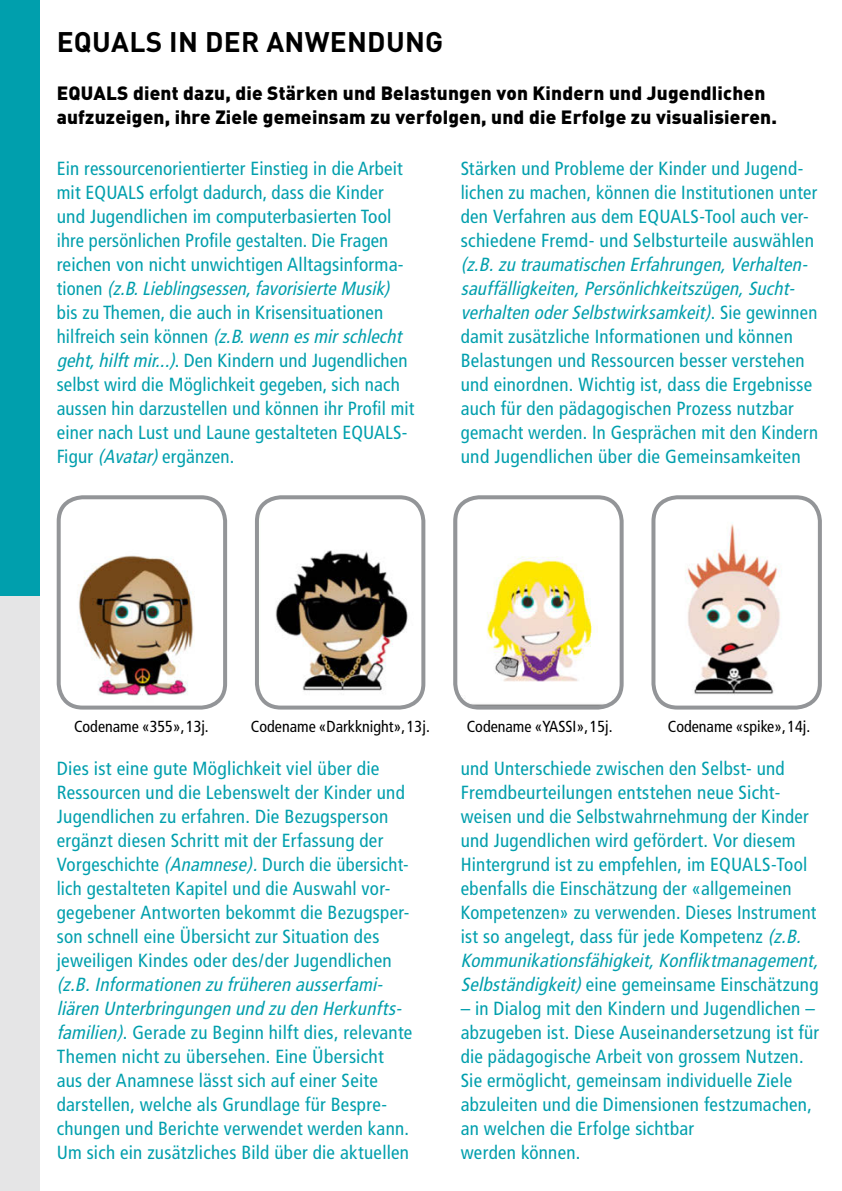
<style>
.page{position:relative;width:842px;height:1191px;background:#fff}
.page>*{position:absolute;margin:0;border:0;box-sizing:border-box;transform-origin:0 0}
.t1{font:700 28px "DIN";letter-spacing:.01em;color:#000}
.t2{font:condensed 19px/24px "Frutiger";letter-spacing:.015em;color:#009fad}
.t3{font:900 19px/24px "DIN";letter-spacing:.01em;color:#000}
.t4{font:condensed 16px "Frutiger";color:#000}
.s1{font-style:italic}
</style>
<div class="page">
<div style="left:0;top:595px;width:40px;height:596px;background:#e5e5e6"></div>
<div style="left:0;top:0;width:40px;height:595px;background:#009fad"></div>
<img style="left:60px;top:500px;width:165px;height:207px">
<div style="left:57px;top:495px;width:170px;height:214px;border:4px solid #939598;border-radius:24px"></div>
<img style="left:258px;top:498px;width:165px;height:209px">
<div style="left:255px;top:495px;width:170px;height:214px;border:4px solid #939598;border-radius:24px"></div>
<img style="left:458px;top:500px;width:163px;height:207px">
<div style="left:453px;top:495px;width:171px;height:214px;border:4px solid #939598;border-radius:24px"></div>
<img style="left:656px;top:500px;width:163px;height:207px">
<div style="left:651px;top:495px;width:171px;height:214px;border:4px solid #939598;border-radius:24px"></div>
<h1 class="t1" style="left:57px;top:23px;width:388px">EQUALS IN DER ANWENDUNG</h1>
<p class="t3" style="left:57px;top:80px;width:722px">EQUALS dient dazu, die Stärken und Belastungen von Kindern und Jugendlichen aufzuzeigen, ihre Ziele gemeinsam zu verfolgen, und die Erfolge zu visualisieren.</p>
<p class="t2" style="left:57px;top:157px;width:359px">Ein ressourcenorientierter Einstieg in die Arbeit mit EQUALS erfolgt dadurch, dass die Kinder und Jugendlichen im computerbasierten Tool ihre persönlichen Profile gestalten. Die Fragen reichen von nicht unwichtigen Alltagsinforma-<br>t i o n e n <span class="s1">(z.B.Lieblingsessen,favorisierteMusik) </span>bis zu Themen, die auch in Krisensituationen<br>h i l fre i c h se i n kö n n e n <span class="s1">(z.B.wenn esmirschlecht geht,hilftmir...)</span>. Den Kindern und Jugendlichen selbst wird die Möglichkeit gegeben, sich nach aussen hin darzustellen und können ihr Profil mit einer nach Lust und Laune gestalteten EQUALS-Figur <span class="s1">(Avatar)</span>ergänzen.</p>
<p class="t2" style="left:461px;top:157px;width:358px">Stärken und Probleme der Kinder und Jugend&shy;lichen zu machen, können die Institutionen unter den Verfahren aus dem EQUALS-Tool auch ver&shy;schiedene Fremd- und Selbsturteile auswählen</p>
<p class="t2" style="left:461px;top:253px;width:359px"><span class="s1">(z.B.zu traumatischen Erfahrungen,Verhalten&shy;sauffälligkeiten,Persönlichkeitszügen,Sucht&shy;verhalten oderSelbstwirksamkeit)</span>. S i e g e w i n n e n damit zusätzliche Informationen und können Belastungen und Ressourcen besser verstehen und einordnen. Wichtig ist, dass die Ergebnisse auch für den pädagogischen Prozess nutzbar gemacht werden. In Gesprächen mit den Kindern und Jugendlichen über die Gemeinsamkeiten</p>
<p class="t4" style="left:74px;top:716px;width:136px">Codename «355»,13j.</p>
<p class="t4" style="left:251px;top:716px;width:181px">Codename «Darkknight»,13j.</p>
<p class="t4" style="left:467px;top:716px;width:147px">Codename «YASSI»,15j.</p>
<p class="t4" style="left:668px;top:716px;width:144px">Codename «spike»,14j.</p>
<p class="t2" style="left:57px;top:757px;width:354px">Dies ist eine gute Möglichkeit viel über die Ressourcen und die Lebenswelt der Kinder und Jugendlichen zu erfahren. Die Bezugsperson ergänzt diesen Schritt mit der Erfassung der Vorgeschichte <span class="s1">(Anamnese).</span>Durch die übersicht&shy;lich gestalteten Kapitel und die Auswahl vor&shy;gegebener Antworten bekommt die Bezugsper&shy;son schnell eine Übersicht zur Situation des jeweiligen Kindes oder des/der Jugendlichen</p>
<p class="t2" style="left:57px;top:973px;width:357px"><span class="s1">(z.B.Informationen zu früheren ausserfami&shy;liären Unterbringungen und zu den Herkunfts&shy;familien)</span>. Gerade zu Beginn hilft dies, relevante Themen nicht zu übersehen. Eine Übersicht aus der Anamnese lässt sich auf einer Seite darstellen, welche als Grundlage für Bespre&shy;chungen und Berichte verwendet werden kann.<br>Um sich ein zusätzliches Bild über die aktuellen</p>
<p class="t2" style="left:461px;top:757px;width:363px">und Unterschiede zwischen den Selbst- und Fremdbeurteilungen entstehen neue Sicht&shy;weisen und die Selbstwahrnehmung der Kinder und Jugendlichen wird gefördert. Vor diesem Hintergrund ist zu empfehlen, im EQUALS-Tool ebenfalls die Einschätzung der «allgemeinen Kompetenzen» zu verwenden. Dieses Instrument ist so angelegt, dass für jede Kompetenz <span class="s1">(z.B.<br>Kommunikationsfähigkeit,Konfliktmanagement, Selbständigkeit)</span>eine gemeinsame Einschätzung</p>
<p class="t2" style="left:461px;top:997px;width:360px">– in Dialog mit den Kindern und Jugendlichen – abzugeben ist. Diese Auseinandersetzung ist für die pädagogische Arbeit von grossem Nutzen.<br>Sie ermöglicht, gemeinsam individuelle Ziele abzuleiten und die Dimensionen festzumachen, an welchen die Erfolge sichtbar<br>werden können.</p>
</div>
